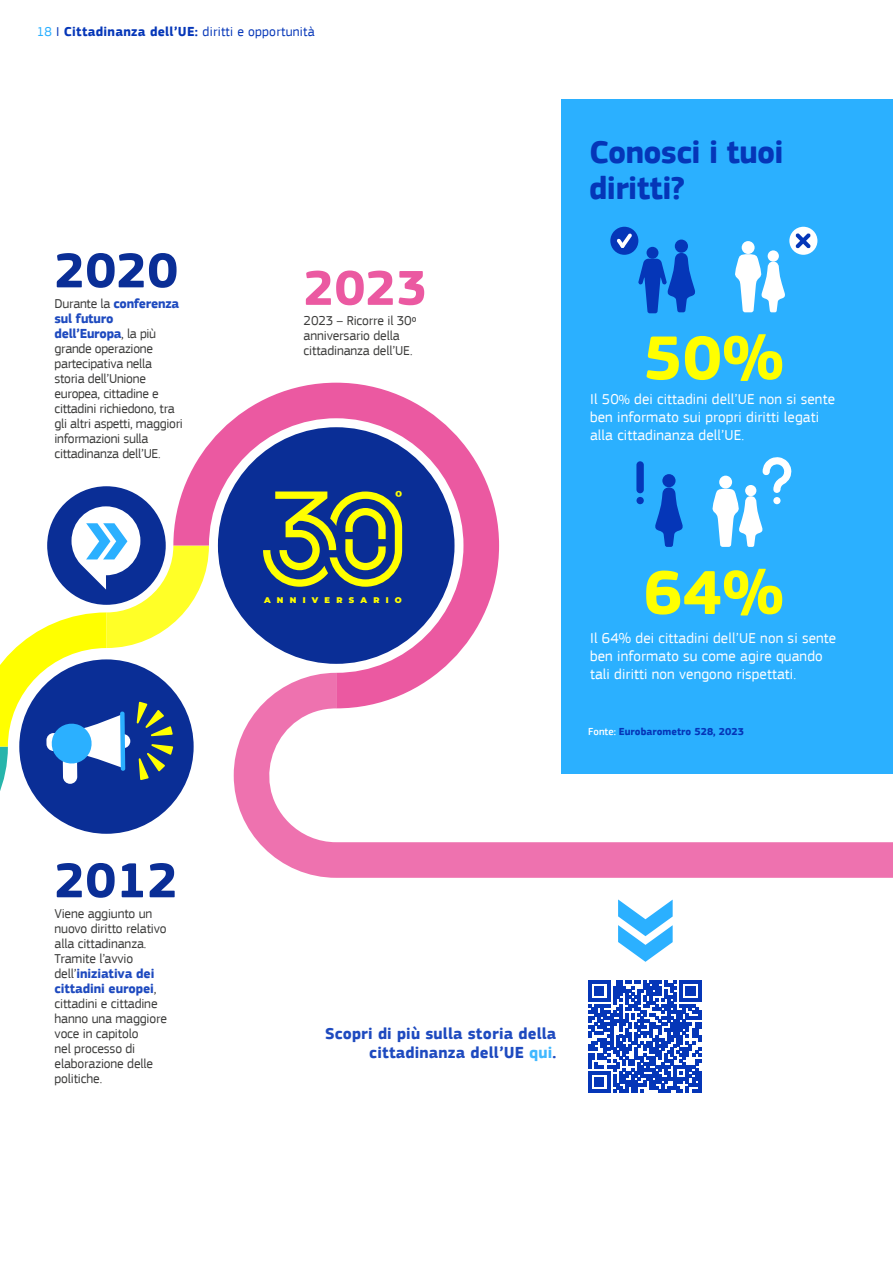
<style>
.page{position:relative;width:893px;height:1263px;background:#fff}
.page>*{position:absolute;margin:0;border:0;box-sizing:border-box;transform-origin:0 0}
.t1{font:700 64.65px "EC Square Sans Pro";color:#ff0}
.t2{font:700 51px "EC Square Sans Pro";letter-spacing:.01em;color:#0a2e96}
.t3{font:700 51px "EC Square Sans Pro";color:#eb59a1}
.t4{font:700 33px/36px "EC Square Sans Pro";letter-spacing:-.02em;color:#0536b8}
.t5{font:700 16.5px/19.5px "EC Square Sans Pro";letter-spacing:.01em;color:#1e4abf;text-align:right}
.t6{font:900 16.5px "Arial";color:#ff0}
.t7{font:15px/18px "EC Square Sans Pro";letter-spacing:.01em;color:#fff}
.t8{font:13.5px/15px "EC Square Sans Pro";letter-spacing:-.01em;color:#3c3c3b}
.t9{font:13.5px "EC Square Sans Pro";letter-spacing:.02em;color:#0536b8}
.t10{font:700 10.5px "EC Square Sans Pro";color:#0536b8}
.t11{font:900 8.25px "Montserrat";letter-spacing:.76em;color:#ff0}
.s1{color:#2bb0ff}
.s2{font-weight:700}
.s3{font-weight:700;color:#1e4abf}
.s4{font-size:13.5px}
.s5{font-weight:500;color:#fff}
.s6{color:#41b8ff}
</style>
<div class="page">
<svg style="left:178px;top:383px;width:321px;height:290px"></svg>
<svg style="left:234px;top:673px;width:659px;height:205px"></svg>
<div style="left:47px;top:486px;width:119px;height:119px;background:#0a2e96;border-radius:50%"></div>
<div style="left:218px;top:427px;width:236px;height:237px;background:#0a2e96;border-radius:50%"></div>
<div style="left:561px;top:99px;width:332px;height:675px;background:#2bb0ff"></div>
<svg style="left:0;top:506px;width:209px;height:328px"></svg>
<svg style="left:263px;top:491px;width:139px;height:96px"></svg>
<svg style="left:618px;top:899px;width:55px;height:63px"></svg>
<svg style="left:712px;top:457px;width:80px;height:90px"></svg>
<div style="left:662px;top:474px;width:13px;height:13px;background:#0536b8;border-radius:50%"></div>
<svg style="left:655px;top:487px;width:28px;height:60px"></svg>
<div style="left:636px;top:461px;width:8px;height:32px;background:#0536b8;border-radius:4px"></div>
<svg style="left:636px;top:497px;width:8px;height:7px"></svg>
<div style="left:646px;top:247px;width:12px;height:12px;background:#0536b8;border-radius:50%"></div>
<div style="left:675px;top:240px;width:13px;height:13px;background:#0536b8;border-radius:50%"></div>
<svg style="left:638px;top:253px;width:57px;height:60px"></svg>
<div style="left:742px;top:241px;width:13px;height:13px;background:#fff;border-radius:50%"></div>
<svg style="left:768px;top:250px;width:11px;height:12px"></svg>
<svg style="left:735px;top:254px;width:50px;height:58px"></svg>
<div style="left:610px;top:227px;width:28px;height:28px;background:#0536b8;border-radius:50%"></div>
<svg style="left:617px;top:233px;width:15px;height:15px"></svg>
<div style="left:789px;top:227px;width:28px;height:28px;background:#fff;border-radius:50%"></div>
<svg style="left:795px;top:233px;width:16px;height:15px"></svg>
<svg style="left:589px;top:980px;width:112px;height:113px"></svg>
<hr style="left:698px;top:1071px;width:3px;height:22px;background:#0536b8">
<p class="t9" style="left:37px;top:23px;width:279px"><span class="s1">18</span> I <span class="s2">Cittadinanza dell’UE:</span> diritti e opportunità</p>
<h2 class="t2" style="left:55px;top:240px;width:125px">2020</h2>
<p class="t8" style="left:55px;top:296px;width:130px">Durante la <span class="s3">conferenza sul futuro dell’Europa</span>, la più grande operazione partecipativa nella storia dell’Unione europea, cittadine e cittadini richiedono, tra gli altri aspetti, maggiori informazioni sulla cittadinanza dell’UE.</p>
<h2 class="t3" style="left:304px;top:257px;width:125px">2023</h2>
<p class="t8" style="left:304px;top:313px;width:114px">2023 – Ricorre il 30º anniversario della cittadinanza dell’UE.</p>
<p class="t6" style="left:395px;top:485px;width:8px">º</p>
<p class="t11" style="left:264px;top:593px;width:139px">ANNIVERSARIO</p>
<h3 class="t4" style="left:589px;top:136px;width:196px">Conosci i tuoi diritti?</h3>
<h1 class="t1" style="left:644px;top:319px;width:142px">50%</h1>
<p class="t7" style="left:590px;top:408px;width:230px">ben informato sui propri diritti legati alla cittadinanza dell’UE.</p>
<p class="t7" style="left:590px;top:390px;width:246px">Il 50<span class="s4">%</span> dei cittadini dell’UE non si sente</p>
<h1 class="t1" style="left:644px;top:554px;width:142px">64%</h1>
<p class="t7" style="left:590px;top:647px;width:234px">ben informato su come agire quando tali diritti non vengono rispettati.</p>
<p class="t7" style="left:590px;top:629px;width:248px">Il 64% dei cittadini dell’UE non si sente</p>
<p class="t10" style="left:588px;top:725px;width:157px"><span class="s5">Fonte:</span> Eurobarometro 528, 2023</p>
<h2 class="t2" style="left:55px;top:850px;width:125px">2012</h2>
<p class="t8" style="left:55px;top:906px;width:114px">Viene aggiunto un nuovo diritto relativo alla cittadinanza.<br>Tramite l’avvio dell’<span class="s3">iniziativa dei cittadini europei</span>, cittadini e cittadine hanno una maggiore voce in capitolo<br>nel processo di elaborazione delle politiche.</p>
<p class="t5" style="left:325px;top:1024px;width:233px">Scopri di più sulla storia della cittadinanza dell’UE <span class="s6">qui</span>.</p>
</div>
